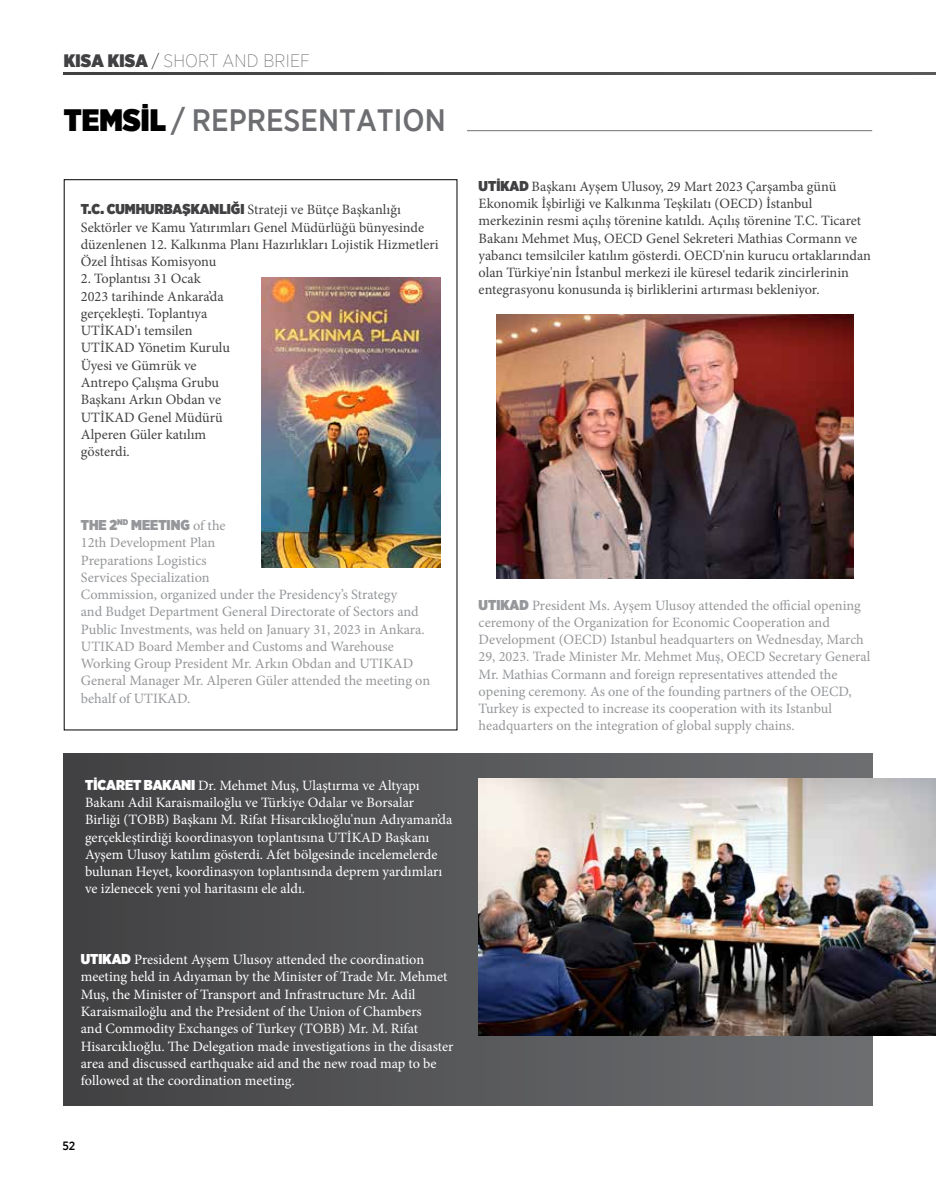
<style>
.page{position:relative;width:936px;height:1191px;background:#fff}
.page>*{position:absolute;margin:0;border:0;box-sizing:border-box;transform-origin:0 0}
.t1{font:500 30.9px "Gotham Narrow";color:#6d6e71}
.t2{font:200 18px "Gotham Narrow";letter-spacing:.01em;color:#6d6e71}
.t3{font:14.25px/17.2px "Minion Pro";color:#95979a}
.t4{font:14.25px/17.2px "Minion Pro";color:#414042}
.t5{font:14.25px/17.2px "Minion Pro";letter-spacing:-.005em;color:#fff}
.t6{font:900 14.25px "Gotham Narrow";color:#95979a}
.t7{font:500 12px "Gotham Narrow";color:#000}
.s1{font-weight:900;color:#414042}
.s2{color:#000}
.s3{font-weight:900;color:#000}
.s4{font-family:"Gotham Narrow";font-weight:900}
.s5{font-family:"Minion Pro";font-weight:400}
</style>
<div class="page">
<hr style="left:64px;top:72px;width:871px;height:2px;background:#4d4d4f">
<div style="left:64px;top:753px;width:808px;height:353px;background:linear-gradient(to right,#424143,#6c6e70)"></div>
<hr style="left:467px;top:130px;width:405px;height:1px;background:#6d6e71">
<img style="left:261px;top:277px;width:179px;height:290px">
<img style="left:497px;top:314px;width:356px;height:264px">
<img style="left:478px;top:778px;width:457px;height:257px">
<p class="t2" style="left:64px;top:50px;width:247px"><span class="s1">KISA KISA</span> <span class="s2">/</span> SHORT AND BRIEF</p>
<h1 class="t1" style="left:64px;top:101px;width:383px"><span class="s3">TEMSİL</span> / REPRESENTATION</h1>
<p class="t4" style="left:81px;top:201px;width:359px"><span class="s4">T.C. CUMHURBAŞKANLIĞI</span> Strateji ve Bütçe Başkanlığı Sektörler ve Kamu Yatırımları Genel Müdürlüğü bünyesinde düzenlenen 12. Kalkınma Planı Hazırlıkları Lojistik Hizmetleri Özel İhtisas Komisyonu</p>
<p class="t4" style="left:81px;top:270px;width:151px">2. Toplantısı 31 Ocak<br>2023 tarihinde Ankara’da gerçekleşti. Toplantıya<br>UTİKAD'ı temsilen<br>UTİKAD Yönetim Kurulu<br>Üyesi ve Gümrük ve<br>Antrepo Çalışma Grubu<br>Başkanı Arkın Obdan ve<br>UTİKAD Genel Müdürü<br>Alperen Güler katılım gösterdi.</p>
<p class="t6" style="left:81px;top:515px;width:146px">THE 2<sup>ND</sup> MEETING <span class="s5">of the</span></p>
<p class="t3" style="left:81px;top:534px;width:351px">12th Development Plan<br>Preparations Logistics<br>Services Specialization<br>Commission, organized under the Presidency’s Strategy<br>and Budget Department General Directorate of Sectors and Public Investments, was held on January 31, 2023 in Ankara.<br>UTIKAD Board Member and Customs and Warehouse Working Group President Mr. Arkın Obdan and UTIKAD General Manager Mr. Alperen Güler attended the meeting on behalf of UTIKAD.</p>
<p class="t5" style="left:85px;top:776px;width:369px"><span class="s4">TICARET BAKANI</span> Dr. Mehmet Muş, Ulaştırma ve Altyapı Bakanı Adil Karaismailoğlu ve Türkiye Odalar ve Borsalar Birliği (TOBB) Başkanı M. Rifat Hisarcıklıoğlu'nun Adıyaman’da gerçekleştirdiği koordinasyon toplantısına UTİKAD Başkanı Ayşem Ulusoy katılım gösterdi. Afet bölgesinde incelemelerde bulunan Heyet, koordinasyon toplantısında deprem yardımları ve izlenecek yeni yol haritasını ele aldı.</p>
<p class="t5" style="left:81px;top:951px;width:374px"><span class="s4">UTIKAD</span> President Ayşem Ulusoy attended the coordination meeting held in Adıyaman by the Minister of Trade Mr. Mehmet Muş, the Minister of Transport and Infrastructure Mr. Adil Karaismailoğlu and the President of the Union of Chambers<br>and Commodity Exchanges of Turkey (TOBB) Mr. M. Rifat Hisarcıklıoğlu. The Delegation made investigations in the disaster area and discussed earthquake aid and the new road map to be followed at the coordination meeting.</p>
<p class="t7" style="left:62px;top:1138px;width:14px">52</p>
<p class="t4" style="left:478px;top:178px;width:394px"><span class="s4">UTİKAD</span> Başkanı Ayşem Ulusoy, 29 Mart 2023 Çarşamba günü Ekonomik İşbirliği ve Kalkınma Teşkilatı (OECD) İstanbul merkezinin resmi açılış törenine katıldı. Açılış törenine T.C. Ticaret Bakanı Mehmet Muş, OECD Genel Sekreteri Mathias Cormann ve yabancı temsilciler katılım gösterdi. OECD'nin kurucu ortaklarından olan Türkiye'nin İstanbul merkezi ile küresel tedarik zincirlerinin entegrasyonu konusunda iş birliklerini artırması bekleniyor.</p>
<p class="t3" style="left:478px;top:596px;width:393px"><span class="s4">UTIKAD</span> President Ms. Ayşem Ulusoy attended the official opening ceremony of the Organization for Economic Cooperation and Development (OECD) Istanbul headquarters on Wednesday, March 29, 2023. Trade Minister Mr. Mehmet Muş, OECD Secretary General Mr. Mathias Cormann and foreign representatives attended the opening ceremony. As one of the founding partners of the OECD, Turkey is expected to increase its cooperation with its Istanbul headquarters on the integration of global supply chains.</p>
</div>
